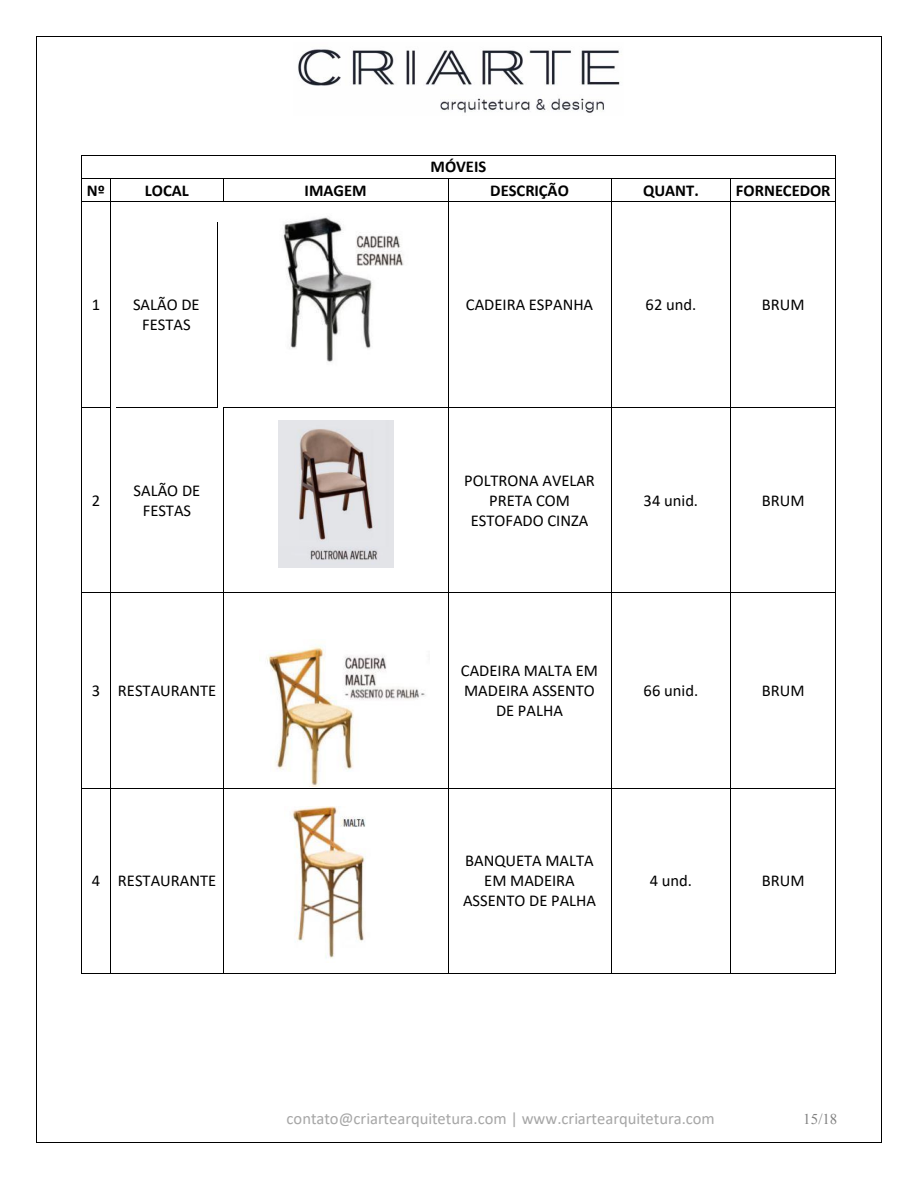
<style>
.page{position:relative;width:918px;height:1188px;background:#fff}
.page>*{position:absolute;margin:0;border:0;box-sizing:border-box;transform-origin:0 0}
.t1{font:16.5px/20.1px "Calibri";color:#000;text-align:center}
.t2{font:16.5px "Calibri";color:#a6a6a6}
.t3{font:700 16.5px "Calibri";color:#000}
.t4{font:15px "Times New Roman";color:#808080}
</style>
<div class="page">
<img style="left:298px;top:49px;width:322px;height:64px">
<hr style="left:82px;top:155px;width:754px;height:1px;background:#000">
<hr style="left:111px;top:178px;width:112px;height:1px;background:#000">
<hr style="left:223px;top:178px;width:225px;height:1px;background:#000">
<hr style="left:448px;top:178px;width:163px;height:1px;background:#000">
<hr style="left:612px;top:178px;width:118px;height:1px;background:#000">
<hr style="left:731px;top:178px;width:105px;height:1px;background:#000">
<hr style="left:116px;top:407px;width:101px;height:1px;background:#000">
<hr style="left:217px;top:222px;width:1px;height:185px;background:#000">
<svg style="left:81px;top:155px;width:30px;height:47px"></svg>
<hr style="left:111px;top:201px;width:112px;height:1px;background:#000">
<svg style="left:223px;top:179px;width:1px;height:23px"></svg>
<hr style="left:224px;top:201px;width:224px;height:1px;background:#000">
<svg style="left:448px;top:179px;width:1px;height:22px"></svg>
<hr style="left:448px;top:201px;width:163px;height:1px;background:#000">
<svg style="left:611px;top:178px;width:1px;height:24px"></svg>
<hr style="left:612px;top:201px;width:118px;height:1px;background:#000">
<svg style="left:730px;top:178px;width:1px;height:24px"></svg>
<hr style="left:731px;top:201px;width:105px;height:1px;background:#000">
<hr style="left:81px;top:202px;width:1px;height:205px;background:#000">
<hr style="left:111px;top:202px;width:1px;height:205px;background:#000">
<hr style="left:448px;top:202px;width:1px;height:205px;background:#000">
<hr style="left:611px;top:202px;width:1px;height:205px;background:#000">
<hr style="left:730px;top:202px;width:1px;height:205px;background:#000">
<hr style="left:836px;top:202px;width:1px;height:205px;background:#000">
<svg style="left:81px;top:407px;width:30px;height:1px"></svg>
<hr style="left:224px;top:407px;width:224px;height:1px;background:#000">
<hr style="left:448px;top:407px;width:163px;height:1px;background:#000">
<hr style="left:612px;top:407px;width:118px;height:1px;background:#000">
<hr style="left:731px;top:407px;width:105px;height:1px;background:#000">
<hr style="left:81px;top:408px;width:1px;height:185px;background:#000">
<hr style="left:111px;top:408px;width:1px;height:185px;background:#000">
<hr style="left:223px;top:408px;width:1px;height:185px;background:#000">
<hr style="left:448px;top:408px;width:1px;height:185px;background:#000">
<hr style="left:611px;top:408px;width:1px;height:185px;background:#000">
<hr style="left:730px;top:408px;width:1px;height:185px;background:#000">
<hr style="left:836px;top:408px;width:1px;height:185px;background:#000">
<hr style="left:111px;top:593px;width:112px;height:1px;background:#000">
<hr style="left:223px;top:593px;width:225px;height:1px;background:#000">
<hr style="left:448px;top:593px;width:163px;height:1px;background:#000">
<hr style="left:612px;top:593px;width:118px;height:1px;background:#000">
<hr style="left:731px;top:593px;width:105px;height:1px;background:#000">
<hr style="left:81px;top:593px;width:1px;height:195px;background:#000">
<hr style="left:111px;top:593px;width:1px;height:195px;background:#000">
<hr style="left:223px;top:593px;width:1px;height:195px;background:#000">
<hr style="left:448px;top:593px;width:1px;height:195px;background:#000">
<hr style="left:611px;top:593px;width:1px;height:195px;background:#000">
<hr style="left:730px;top:593px;width:1px;height:195px;background:#000">
<hr style="left:836px;top:593px;width:1px;height:195px;background:#000">
<svg style="left:81px;top:788px;width:30px;height:1px"></svg>
<hr style="left:111px;top:788px;width:112px;height:1px;background:#000">
<hr style="left:223px;top:788px;width:225px;height:1px;background:#000">
<hr style="left:448px;top:788px;width:163px;height:1px;background:#000">
<hr style="left:612px;top:788px;width:118px;height:1px;background:#000">
<hr style="left:731px;top:788px;width:105px;height:1px;background:#000">
<hr style="left:81px;top:789px;width:1px;height:184px;background:#000">
<hr style="left:111px;top:789px;width:1px;height:184px;background:#000">
<svg style="left:81px;top:973px;width:30px;height:1px"></svg>
<hr style="left:111px;top:973px;width:112px;height:1px;background:#000">
<hr style="left:223px;top:789px;width:1px;height:184px;background:#000">
<hr style="left:223px;top:973px;width:225px;height:1px;background:#000">
<hr style="left:448px;top:789px;width:1px;height:184px;background:#000">
<hr style="left:448px;top:973px;width:163px;height:1px;background:#000">
<hr style="left:611px;top:789px;width:1px;height:184px;background:#000">
<hr style="left:612px;top:973px;width:118px;height:1px;background:#000">
<hr style="left:730px;top:789px;width:1px;height:184px;background:#000">
<hr style="left:731px;top:973px;width:105px;height:1px;background:#000">
<hr style="left:836px;top:789px;width:1px;height:184px;background:#000">
<img style="left:283px;top:217px;width:121px;height:145px">
<img style="left:279px;top:420px;width:115px;height:148px">
<img style="left:266px;top:645px;width:160px;height:141px">
<img style="left:291px;top:806px;width:75px;height:153px">
<hr style="left:37px;top:36px;width:844px;height:1px;background:#000">
<hr style="left:36px;top:37px;width:1px;height:1105px;background:#000">
<hr style="left:881px;top:37px;width:1px;height:1105px;background:#000">
<hr style="left:37px;top:1142px;width:844px;height:1px;background:#000">
<p class="t3" style="left:431px;top:160px;width:57px">MÓVEIS</p>
<p class="t3" style="left:87px;top:183px;width:20px">Nº</p>
<p class="t3" style="left:145px;top:183px;width:46px">LOCAL</p>
<p class="t3" style="left:305px;top:183px;width:63px">IMAGEM</p>
<p class="t3" style="left:490px;top:183px;width:80px">DESCRIÇÃO</p>
<p class="t3" style="left:643px;top:183px;width:57px">QUANT.</p>
<p class="t3" style="left:736px;top:183px;width:96px">FORNECEDOR</p>
<p class="t1" style="left:92px;top:296px;width:10px">1</p>
<p class="t1" style="left:133px;top:296px;width:68px">SALÃO DE<br>FESTAS</p>
<p class="t1" style="left:466px;top:296px;width:129px">CADEIRA ESPANHA</p>
<p class="t1" style="left:646px;top:296px;width:52px">62 und.</p>
<p class="t1" style="left:762px;top:296px;width:44px">BRUM</p>
<p class="t1" style="left:92px;top:492px;width:10px">2</p>
<p class="t1" style="left:134px;top:482px;width:68px">SALÃO DE<br>FESTAS</p>
<p class="t1" style="left:464px;top:472px;width:132px">POLTRONA AVELAR<br>PRETA COM<br>ESTOFADO CINZA</p>
<p class="t1" style="left:644px;top:492px;width:56px">34 unid.</p>
<p class="t1" style="left:762px;top:492px;width:44px">BRUM</p>
<p class="t1" style="left:92px;top:682px;width:126px">3 RESTAURANTE</p>
<p class="t1" style="left:461px;top:662px;width:139px">CADEIRA MALTA EM<br>MADEIRA ASSENTO<br>DE PALHA</p>
<p class="t1" style="left:644px;top:682px;width:56px">66 unid.</p>
<p class="t1" style="left:762px;top:682px;width:44px">BRUM</p>
<p class="t1" style="left:92px;top:872px;width:126px">4 RESTAURANTE</p>
<p class="t1" style="left:463px;top:852px;width:135px">BANQUETA MALTA<br>EM MADEIRA<br>ASSENTO DE PALHA</p>
<p class="t1" style="left:650px;top:872px;width:44px">4 und.</p>
<p class="t1" style="left:762px;top:872px;width:44px">BRUM</p>
<p class="t2" style="left:287px;top:1112px;width:430px">contato@criartearquitetura.com | www.criartearquitetura.com</p>
<p class="t4" style="left:803px;top:1111px;width:36px">15/18</p>
</div>
